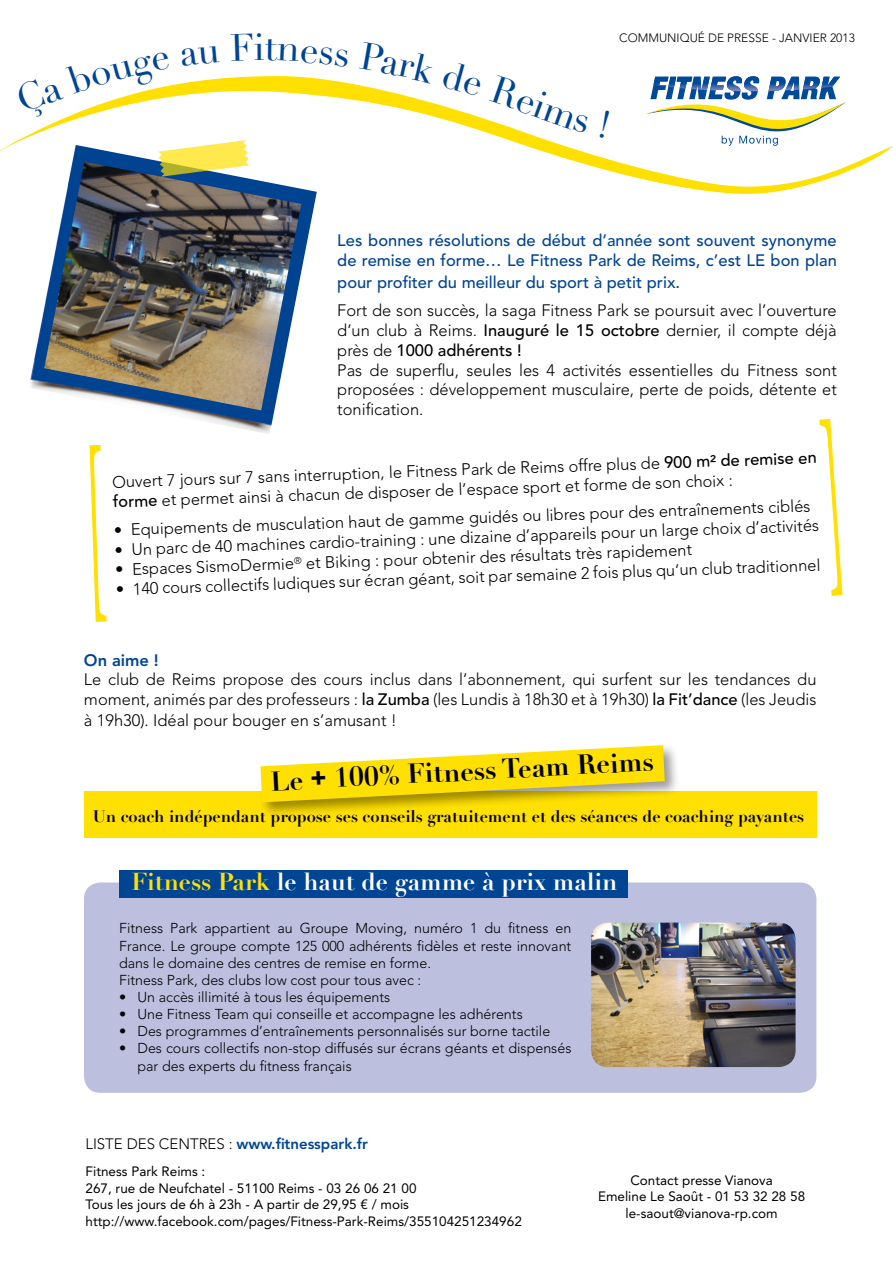
<style>
.page{position:relative;width:893px;height:1263px;background:#fff}
.page>*{position:absolute;margin:0;border:0;box-sizing:border-box;transform-origin:0 0}
.t1{font:37.5px "Didot LT Std";color:#004494}
.t2{font:700 27px "Didot LT Std";color:#000}
.t3{font:700 24.15px "Didot LT Std";color:#fff}
.t4{font:300 16.5px/19.8px "Avenir LT Std";color:#000;text-align:justify}
.t5{font:500 16.5px/19.8px "Avenir LT Std";color:#004494}
.t6{font:700 16.5px "Didot LT Std";color:#000}
.t7{font:800 16.5px "Avenir LT Std";color:#004494}
.t8{font:800 15px "Avenir LT Std";color:#004494}
.t9{font:300 14.25px/17.1px "Avenir LT Std";color:#000;text-align:justify}
.t10{font:13.5px "Avenir LT Std";color:#000}
.t11{font:300 12px "Avenir LT Std";color:#000}
.s1{font-weight:500}
.s2{font-family:"Arial"}
.s3{color:#ffe000}
.s4{font-weight:300;color:#000}
</style>
<div class="page">
<svg style="left:0;top:76px;width:893px;height:118px"></svg>
<div style="left:84px;top:882px;width:732px;height:211px;background:#bcc0de;border-radius:16px"></div>
<img style="left:591px;top:923px;width:205px;height:144px">
<div style="left:119px;top:870px;width:509px;height:28px;background:#004494"></div>
<div style="left:84px;top:792px;width:732px;height:46px;background:#ffe000"></div>
<div style="left:257px;top:742px;width:423px;height:75px;background:#000;opacity:.4"></div>
<svg style="left:260px;top:745px;width:405px;height:57px"></svg>
<img style="left:29px;top:145px;width:288px;height:289px">
<img style="left:44px;top:162px;width:257px;height:248px">
<svg style="left:158px;top:140px;width:91px;height:37px"></svg>
<svg style="left:15px;top:76px;width:155px;height:45px"></svg>
<svg style="left:359px;top:76px;width:123px;height:21px"></svg>
<svg style="left:489px;top:76px;width:100px;height:58px"></svg>
<svg style="left:600px;top:110px;width:10px;height:28px"></svg>
<p class="t1" style="left:254px;top:25px;width:13px">i</p>
<p class="t11" style="left:619px;top:31px;width:237px">COMMUNIQUÉ DE PRESSE - JANVIER 2013</p>
<p class="t5" style="left:337px;top:231px;width:501px">Les bonnes résolutions de début d’année sont souvent synonyme de remise en forme… Le Fitness Park de Reims, c’est LE bon plan</p>
<p class="t5" style="left:337px;top:273px;width:344px">pour profiter du meilleur du sport à petit prix.</p>
<p class="t4" style="left:337px;top:301px;width:501px">Fort de son succès, la saga Fitness Park se poursuit avec l’ouverture d’un club à Reims. <span class="s1">Inauguré le 15 octobre</span> dernier, il compte déjà près de <span class="s1">1000 adhérents !</span></p>
<p class="t4" style="left:337px;top:360px;width:501px">Pas de superflu, seules les 4 activités essentielles du Fitness sont proposées : développement musculaire, perte de poids, détente et tonification.</p>
<p class="t4" style="left:112px;top:472px;width:706px;rotate:-2deg">Ouvert 7 jours sur 7 sans interruption, le Fitness Park de Reims offre plus de <span class="s1">900 m² de remise en forme</span> et permet ainsi à chacun de disposer de l’espace sport et forme de son choix :</p>
<p class="t4" style="left:114px;top:520px;width:698px;rotate:-2deg">• Equipements de musculation haut de gamme guidés ou libres pour des entraînements ciblés</p>
<p class="t4" style="left:114px;top:540px;width:706px;rotate:-2deg">• Un parc de 40 machines cardio-training : une dizaine d’appareils pour un large choix d’activités</p>
<p class="t4" style="left:115px;top:560px;width:579px;rotate:-2deg">• Espaces SismoDermie<sup>®</sup> et Biking : pour obtenir des résultats très rapidement</p>
<p class="t4" style="left:116px;top:580px;width:706px;rotate:-2deg">• 140 cours collectifs ludiques sur écran géant, soit par semaine 2 fois plus qu’un club traditionnel</p>
<p class="t7" style="left:84px;top:650px;width:76px">On aime !</p>
<p class="t4" style="left:84px;top:670px;width:734px;line-height:20.4px">Le club de Reims propose des cours inclus dans l’abonnement, qui surfent sur les tendances du moment, animés par des professeurs : <span class="s1">la Zumba</span> (les Lundis à 18h30 et à 19h30) <span class="s1">la Fit’dance</span> (les Jeudis à 19h30). Idéal pour bouger en s’amusant !</p>
<p class="t2" style="left:269px;top:764px;width:386px;rotate:-3deg">Le <span class="s2">+</span> 100% Fitness Team Reims</p>
<p class="t6" style="left:93px;top:806px;width:713px">Un coach indépendant propose ses conseils gratuitement et des séances de coaching payantes</p>
<p class="t3" style="left:132px;top:867px;width:487px"><span class="s3">Fitness Park</span> le haut de gamme à prix malin</p>
<p class="t9" style="left:119px;top:920px;width:454px">Fitness Park appartient au Groupe Moving, numéro 1 du fitness en France. Le groupe compte 125 000 adhérents fidèles et reste innovant dans le domaine des centres de remise en forme.</p>
<p class="t9" style="left:119px;top:971px;width:304px">Fitness Park, des clubs low cost pour tous avec :</p>
<p class="t9" style="left:119px;top:988px;width:273px">• Un accès illimité à tous les équipements</p>
<p class="t9" style="left:119px;top:1006px;width:405px">• Une Fitness Team qui conseille et accompagne les adhérents</p>
<p class="t9" style="left:119px;top:1023px;width:433px">• Des programmes d’entraînements personnalisés sur borne tactile</p>
<p class="t9" style="left:137px;top:1040px;width:435px;text-indent:-18px">• Des cours collectifs non-stop diffusés sur écrans géants et dispensés par des experts du fitness français</p>
<p class="t8" style="left:86px;top:1134px;width:284px"><span class="s4">LISTE DES CENTRES :</span> www.fitnesspark.fr</p>
<p class="t10" style="left:86px;top:1163px;width:121px">Fitness Park Reims :</p>
<p class="t10" style="left:86px;top:1180px;width:332px">267, rue de Neufchatel - 51100 Reims - 03 26 06 21 00</p>
<p class="t10" style="left:86px;top:1196px;width:325px">Tous les jours de 6h à 23h - A partir de 29,95 € / mois</p>
<p class="t10" style="left:86px;top:1213px;width:438px">http://www.facebook.com/pages/Fitness-Park-Reims/355104251234962</p>
<p class="t10" style="left:630px;top:1172px;width:144px">Contact presse Vianova</p>
<p class="t10" style="left:598px;top:1189px;width:209px">Emeline Le Saoût - 01 53 32 28 58</p>
<p class="t10" style="left:626px;top:1205px;width:154px">le-saout@vianova-rp.com</p>
</div>
